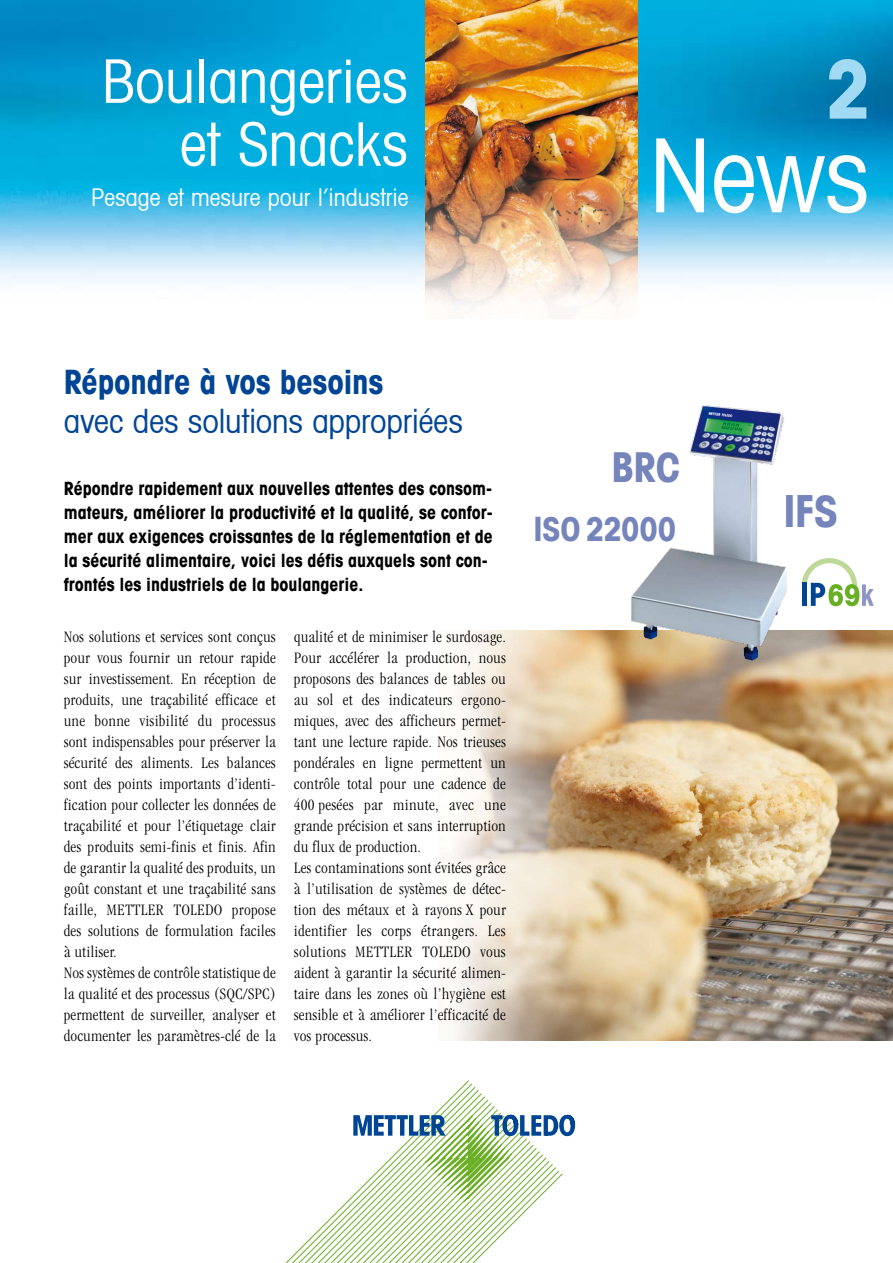
<style>
.page{position:relative;width:893px;height:1263px;background:#fff}
.page>*{position:absolute;margin:0;border:0;box-sizing:border-box;transform-origin:0 0}
.t1{font:condensed 102px "Avant Garde";color:#fff}
.t2{font:700 condensed 81px "Avant Garde";color:#a2daf4}
.t3{font:condensed 60px/63px "Avant Garde";color:#fff;text-align:right}
.t4{font:700 condensed 43.5px "Avant Garde";color:#7684bc}
.t5{font:700 condensed 40.5px "Avant Garde";color:#7684bc}
.t6{font:condensed 33px "Avant Garde";letter-spacing:-.005em;color:#004595}
.t7{font:700 condensed 33px "Avant Garde";letter-spacing:-.005em;color:#004595}
.t8{font:700 condensed 33px "Avant Garde";letter-spacing:-.005em;color:#7684bc}
.t9{font:condensed 24px "Avant Garde";color:#fff}
.t10{font:700 condensed 18px/24px "Avant Garde";color:#000}
.t11{font:300 condensed 16.5px/21px "MTD Magazin";color:#000}
</style>
<div class="page">
<svg style="left:285px;top:1080px;width:250px;height:183px"></svg>
<svg style="left:353px;top:1115px;width:222px;height:87px"></svg>
<img style="left:0;top:0;width:893px;height:319px">
<img style="left:425px;top:0;width:212px;height:318px">
<img style="left:438px;top:630px;width:455px;height:411px">
<img style="left:632px;top:405px;width:156px;height:257px">
<svg style="left:801px;top:558px;width:73px;height:48px"></svg>
<h3 class="t3" style="left:102px;top:48px;width:308px">Boulangeries et Snacks</h3>
<h3 class="t9" style="left:91px;top:182px;width:319px">Pesage et mesure pour l’industrie</h3>
<h2 class="t2" style="left:825px;top:38px;width:47px">2</h2>
<h1 class="t1" style="left:649px;top:113px;width:222px">News</h1>
<h3 class="t7" style="left:64px;top:361px;width:321px">Répondre à vos besoins</h3>
<h3 class="t6" style="left:64px;top:401px;width:401px">avec des solutions appropriées</h3>
<p class="t10" style="left:64px;top:476px;width:431px">Répondre rapidement aux nouvelles attentes des consom&shy;mateurs, améliorer la productivité et la qualité, se confor&shy;mer aux exigences croissantes de la réglementation et de la sécurité alimentaire, voici les défis auxquels sont con&shy;frontés les industriels de la boulangerie.</p>
<p class="t11" style="left:64px;top:626px;width:214px">Nos solutions et services sont conçus pour vous fournir un retour rapide sur investissement. En réception de produits, une traçabilité efficace et une bonne visibilité du processus sont indispensables pour préserver la sécurité des aliments. Les balances sont des points importants d’identi&shy;fication pour collecter les données de traçabilité et pour l’étiquetage clair des produits semi-finis et finis. Afin de garantir la qualité des produits, un goût constant et une traçabilité sans faille, METTLER TOLEDO propose des solutions de formulation faciles à utiliser.<br>Nos systèmes de contrôle statistique de la qualité et des processus (SQC/SPC) permettent de surveiller, analyser et documenter les paramètres-clé de la</p>
<p class="t11" style="left:294px;top:626px;width:214px">qualité et de minimiser le surdosage.<br>Pour accélérer la production, nous proposons des balances de tables ou au sol et des indicateurs ergono&shy;miques, avec des afficheurs permet&shy;tant une lecture rapide. Nos trieuses pondérales en ligne permettent un contrôle total pour une cadence de 400 pesées par minute, avec une grande précision et sans interruption du flux de production.<br>Les contaminations sont évitées grâce à l’utilisation de systèmes de détec&shy;tion des métaux et à rayons X pour identifier les corps étrangers. Les solutions METTLER TOLEDO vous aident à garantir la sécurité alimen&shy;taire dans les zones où l’hygiène est sensible et à améliorer l’efficacité de vos processus.</p>
<h3 class="t5" style="left:611px;top:442px;width:70px">BRC</h3>
<h3 class="t8" style="left:533px;top:508px;width:144px">ISO 22000</h3>
<h3 class="t4" style="left:783px;top:483px;width:56px">IFS</h3>
</div>
